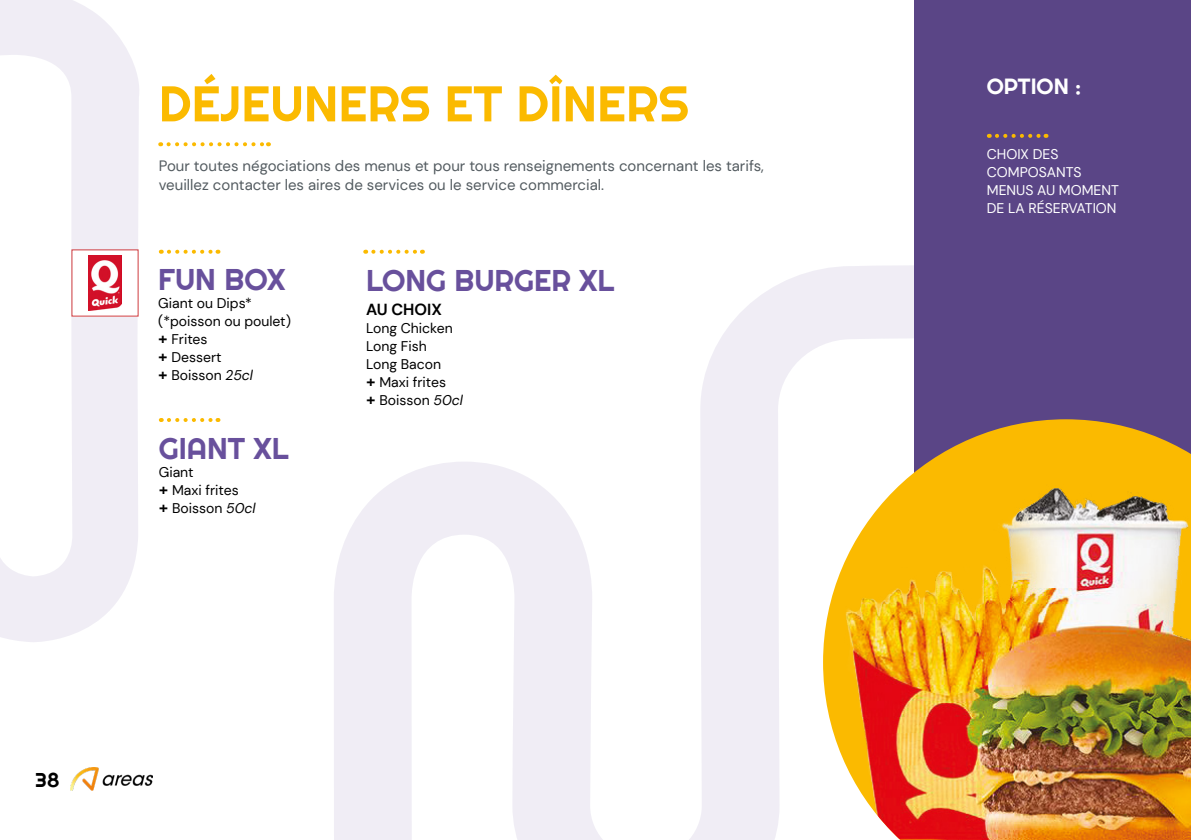
<style>
.page{position:relative;width:1191px;height:840px;background:#fff}
.page>*{position:absolute;margin:0;border:0;box-sizing:border-box;transform-origin:0 0}
.t1{font:50px "Righteous";color:#fbba00}
.t2{font:30px "Righteous";color:#68509c}
.t3{font:22px "Righteous";color:#fff}
.t4{font:20px "Righteous";color:#000}
.t5{font:700 16px "DM Sans";color:#000}
.t6{font:15px/18px "DM Sans";color:#535b60}
.t7{font:14px/18px "DM Sans";color:#000}
.t8{font:14px/18px "DM Sans";color:#fff}
.s1{font-weight:700;font-size:16px}
.s2{font-style:italic}
</style>
<div class="page">
<svg style="left:334px;top:265px;width:580px;height:574px"></svg>
<svg style="left:0;top:0;width:139px;height:642px;fill:#f0edf5"></svg>
<svg style="left:72px;top:249px;width:66px;height:67px"></svg>
<img style="left:70px;top:767px;width:83px;height:23px">
<div style="left:914px;top:0;width:277px;height:690px;background:#5a4586"></div>
<svg style="left:168px;top:142px;width:101px;height:4px"></svg>
<svg style="left:169px;top:249px;width:49px;height:4px"></svg>
<svg style="left:373px;top:249px;width:50px;height:4px"></svg>
<svg style="left:169px;top:418px;width:49px;height:4px"></svg>
<svg style="left:823px;top:419px;width:368px;height:40px"></svg>
<img style="left:823px;top:459px;width:368px;height:380px">
<svg style="left:997px;top:134px;width:49px;height:4px"></svg>
<h1 class="t1" style="left:159px;top:72px;width:532px">DÉJEUNERS ET DÎNERS</h1>
<p class="t6" style="left:159px;top:157px;width:606px">Pour toutes négociations des menus et pour tous renseignements concernant les tarifs, veuillez contacter les aires de services ou le service commercial.</p>
<h2 class="t2" style="left:158px;top:260px;width:129px">FUN BOX</h2>
<p class="t7" style="left:158px;top:294px;width:134px">Giant ou Dips* (*poisson ou poulet) <span class="s1">+</span> Frites<br><span class="s1">+</span> Dessert<br><span class="s1">+</span> Boisson <span class="s2">25cl</span></p>
<h2 class="t2" style="left:159px;top:429px;width:131px">GIANT XL</h2>
<p class="t7" style="left:159px;top:463px;width:98px">Giant<br><span class="s1">+</span> Maxi frites<br><span class="s1">+</span> Boisson <span class="s2">50cl</span></p>
<h2 class="t2" style="left:366px;top:261px;width:250px">LONG BURGER XL</h2>
<p class="t5" style="left:366px;top:299px;width:77px">AU CHOIX</p>
<p class="t7" style="left:366px;top:319px;width:98px">Long Chicken<br>Long Fish<br>Long Bacon<br><span class="s1">+</span> Maxi frites<br><span class="s1">+</span> Boisson <span class="s2">50cl</span></p>
<h3 class="t4" style="left:35px;top:766px;width:26px">38</h3>
<h3 class="t3" style="left:986px;top:72px;width:96px">OPTION :</h3>
<p class="t8" style="left:986px;top:145px;width:134px">CHOIX DES<br>COMPOSANTS<br>MENUS AU MOMENT<br>DE LA RÉSERVATION</p>
</div>
